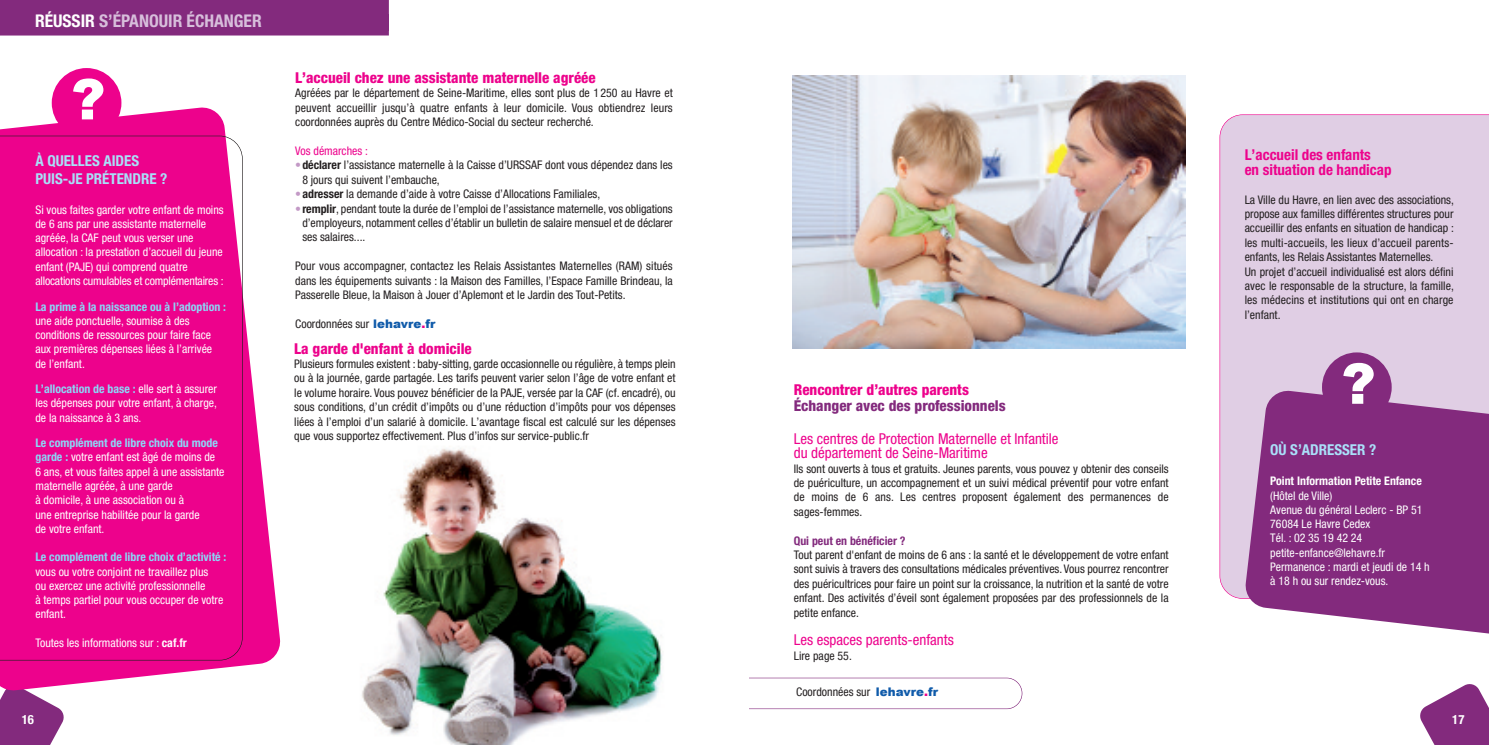
<style>
.page{position:relative;width:1489px;height:745px;background:#fff}
.page>*{position:absolute;margin:0;border:0;box-sizing:border-box;transform-origin:0 0}
.t1{font:900 56.12px "Arial";color:#fff}
.t2{font:700 condensed 17.5px "Helvetica Neue";color:#d7bedb}
.t3{font:condensed 15px/14.4px "Helvetica Neue";color:#ed028c}
.t4{font:800 condensed 15px "Helvetica Neue";color:#ed028c}
.t5{font:700 condensed 15px/18px "Helvetica Neue";color:#aae0f9}
.t6{font:700 condensed 15px/14.4px "Helvetica Neue";color:#ed028c}
.t7{font:800 condensed 15px "Helvetica Neue";color:#832a7d}
.t8{font:700 condensed 12.75px "Helvetica Neue";color:#fff}
.t9{font:condensed 11.88px/14.4px "Helvetica Neue";color:#231f20;text-align:justify}
.t10{font:condensed 11.88px/14.2px "Helvetica Neue";color:#fff}
.t11{font:700 condensed 11.88px "Helvetica Neue";color:#8dd7f7}
.t12{font:700 condensed 11.88px "Helvetica Neue";color:#fff}
.t13{font:700 condensed 11.88px "Helvetica Neue";color:#832a7d}
.t14{font:condensed 11.88px "Helvetica Neue";color:#ed028c}
.s1{color:#fff}
.s2{font-weight:700;color:#8dd7f7}
.s3{font-weight:700}
.s4{color:#c399c6}
.s5{font-family:"Arial";font-weight:900;font-stretch:normal;color:#105baa}
.s6{font-family:"Arial";font-weight:900;font-stretch:normal;color:#ed028c}
</style>
<div class="page">
<div style="left:730px;top:677px;width:292px;height:31px;border:1px solid #832a7d;border-radius:16px"></div>
<div style="left:723px;top:629px;width:25px;height:115px;background:#fff"></div>
<div style="left:1219px;top:114px;width:269px;height:484px;background:#e0cee4"></div>
<img style="left:362px;top:448px;width:301px;height:296px">
<div style="left:0;top:0;width:389px;height:36px;background:#832a7d"></div>
<svg style="left:1420px;top:684px;width:68px;height:60px"></svg>
<svg style="left:0;top:691px;width:64px;height:53px"></svg>
<svg style="left:1244px;top:389px;width:244px;height:245px;background:#92448d"></svg>
<div style="left:1321px;top:352px;width:70px;height:70px;background:#832a7d;border-radius:50%"></div>
<svg style="left:0;top:106px;width:281px;height:585px"></svg>
<div style="left:52px;top:68px;width:69px;height:70px;background:#ed028c;border-radius:50%"></div>
<div style="left:0;top:136px;width:243px;height:524px;background:#ed028c"></div>
<img style="left:792px;top:76px;width:393px;height:272px">
<h2 class="t2" style="left:35px;top:15px;width:228px"><span class="s1">RÉUSSIR</span> S’ÉPANOUIR ÉCHANGER</h2>
<h1 class="t1" style="left:71px;top:58px;width:36px">?</h1>
<p class="t5" style="left:35px;top:152px;width:134px">À QUELLES AIDES<br>PUIS-JE PRÉTENDRE ?</p>
<p class="t10" style="left:35px;top:203px;width:190px">Si vous faites garder votre enfant de moins de 6 ans par une assistante maternelle agréée, la CAF peut vous verser une allocation : la prestation d’accueil du jeune enfant (PAJE) qui comprend quatre allocations cumulables et complémentaires :</p>
<p class="t11" style="left:35px;top:302px;width:192px">La prime à la naissance ou à l’adoption :</p>
<p class="t10" style="left:35px;top:314px;width:178px">une aide ponctuelle, soumise à des conditions de ressources pour faire face aux premières dépenses liées à l’arrivée de l’enfant.</p>
<p class="t10" style="left:35px;top:382px;width:183px;text-align:justify"><span class="s2">L’allocation de base :</span> elle sert à assurer les dépenses pour votre enfant, à charge, de la naissance à 3 ans.</p>
<p class="t10" style="left:35px;top:436px;width:191px"><span class="s2">Le complément de libre choix du mode garde :</span> votre enfant est âgé de moins de<br>6 ans, et vous faites appel à une assistante maternelle agréée, à une garde<br>à domicile, à une association ou à<br>une entreprise habilitée pour la garde<br>de votre enfant.</p>
<p class="t11" style="left:35px;top:552px;width:192px">Le complément de libre choix d’activité :</p>
<p class="t10" style="left:35px;top:565px;width:189px">vous ou votre conjoint ne travaillez plus<br>ou exercez une activité professionnelle<br>à temps partiel pour vous occuper de votre enfant.</p>
<p class="t10" style="left:35px;top:636px;width:153px">Toutes les informations sur : <span class="s3">caf.fr</span></p>
<p class="t4" style="left:295px;top:72px;width:302px">L’accueil chez une assistante maternelle agréée</p>
<p class="t9" style="left:295px;top:87px;width:379px">Agréées par le département de Seine-Maritime, elles sont plus de 1250 au Havre et peuvent accueillir jusqu’à quatre enfants à leur domicile. Vous obtiendrez leurs coordonnées auprès du Centre Médico-Social du secteur recherché.</p>
<p class="t14" style="left:295px;top:146px;width:74px">Vos démarches :</p>
<p class="t9" style="left:302px;top:159px;width:372px;text-indent:-7px"><span class="s4">•</span><span class="s3">déclarer</span> l’assistance maternelle à la Caisse d’URSSAF dont vous dépendez dans les<br>8 jours qui suivent l’embauche,</p>
<p class="t9" style="left:295px;top:188px;width:306px"><span class="s4">•</span><span class="s3">adresser</span> la demande d’aide à votre Caisse d’Allocations Familiales,</p>
<p class="t9" style="left:302px;top:202px;width:372px;text-indent:-7px"><span class="s4">•</span><span class="s3">remplir</span>, pendant toute la durée de l’emploi de l’assistance maternelle, vos obligations d’employeurs, notamment celles d’établir un bulletin de salaire mensuel et de déclarer ses salaires....</p>
<p class="t9" style="left:295px;top:259px;width:379px">Pour vous accompagner, contactez les Relais Assistantes Maternelles (RAM) situés dans les équipements suivants : la Maison des Familles, l’Espace Famille Brindeau, la Passerelle Bleue, la Maison à Jouer d’Aplemont et le Jardin des Tout-Petits.</p>
<p class="t9" style="left:295px;top:317px;width:141px">Coordonnées sur <span class="s5">lehavre</span><span class="s6">.</span><span class="s5">fr</span></p>
<p class="t4" style="left:294px;top:342px;width:179px">La garde d'enfant à domicile</p>
<p class="t9" style="left:294px;top:357px;width:383px">Plusieurs formules existent : baby-sitting, garde occasionnelle ou régulière, à temps plein ou à la journée, garde partagée. Les tarifs peuvent varier selon l’âge de votre enfant et le volume horaire. Vous pouvez bénéficier de la PAJE, versée par la CAF (cf. encadré), ou sous conditions, d’un crédit d’impôts ou d’une réduction d’impôts pour vos dépenses liées à l’emploi d’un salarié à domicile. L’avantage fiscal est calculé sur les dépenses que vous supportez effectivement. Plus d’infos sur service-public.fr</p>
<p class="t4" style="left:793px;top:384px;width:177px">Rencontrer d’autres parents</p>
<p class="t7" style="left:793px;top:400px;width:213px">Échanger avec des professionnels</p>
<p class="t3" style="left:793px;top:432px;width:266px">Les centres de Protection Maternelle et Infantile du département de Seine-Maritime</p>
<p class="t9" style="left:793px;top:462px;width:376px">Ils sont ouverts à tous et gratuits. Jeunes parents, vous pouvez y obtenir des conseils de puériculture, un accompagnement et un suivi médical préventif pour votre enfant de moins de 6 ans. Les centres proposent également des permanences de sages-femmes.</p>
<p class="t13" style="left:793px;top:535px;width:113px">Qui peut en bénéficier ?</p>
<p class="t9" style="left:793px;top:548px;width:376px">Tout parent d'enfant de moins de 6 ans : la santé et le développement de votre enfant sont suivis à travers des consultations médicales préventives. Vous pourrez rencontrer des puéricultrices pour faire un point sur la croissance, la nutrition et la santé de votre enfant. Des activités d’éveil sont également proposées par des professionnels de la petite enfance.</p>
<p class="t3" style="left:793px;top:633px;width:162px">Les espaces parents-enfants</p>
<p class="t9" style="left:793px;top:649px;width:60px">Lire page 55.</p>
<p class="t9" style="left:796px;top:684px;width:143px">Coordonnées sur <span class="s5">lehavre</span><span class="s6">.</span><span class="s5">fr</span></p>
<p class="t6" style="left:1244px;top:149px;width:148px">L’accueil des enfants<br>en situation de handicap</p>
<p class="t9" style="left:1244px;top:193px;width:211px;text-align:left">La Ville du Havre, en lien avec des associations, propose aux familles différentes structures pour accueillir des enfants en situation de handicap : les multi-accueils, les lieux d’accueil parents&shy;enfants, les Relais Assistantes Maternelles.<br>Un projet d’accueil individualisé est alors défini avec le responsable de la structure, la famille, les médecins et institutions qui ont en charge l’enfant.</p>
<h1 class="t1" style="left:1341px;top:342px;width:36px">?</h1>
<p class="t5" style="left:1270px;top:442px;width:108px">OÙ S’ADRESSER ?</p>
<p class="t12" style="left:1270px;top:476px;width:153px">Point Information Petite Enfance</p>
<p class="t10" style="left:1270px;top:489px;width:161px">(Hôtel de Ville)<br>Avenue du général Leclerc - BP 51<br>76084 Le Havre Cedex<br>Tél. : 02 35 19 42 24 petite-enfance@lehavre.fr<br>Permanence : mardi et jeudi de 14 h à 18 h ou sur rendez-vous.</p>
<p class="t8" style="left:22px;top:714px;width:14px">16</p>
<p class="t8" style="left:1451px;top:714px;width:14px">17</p>
</div>
